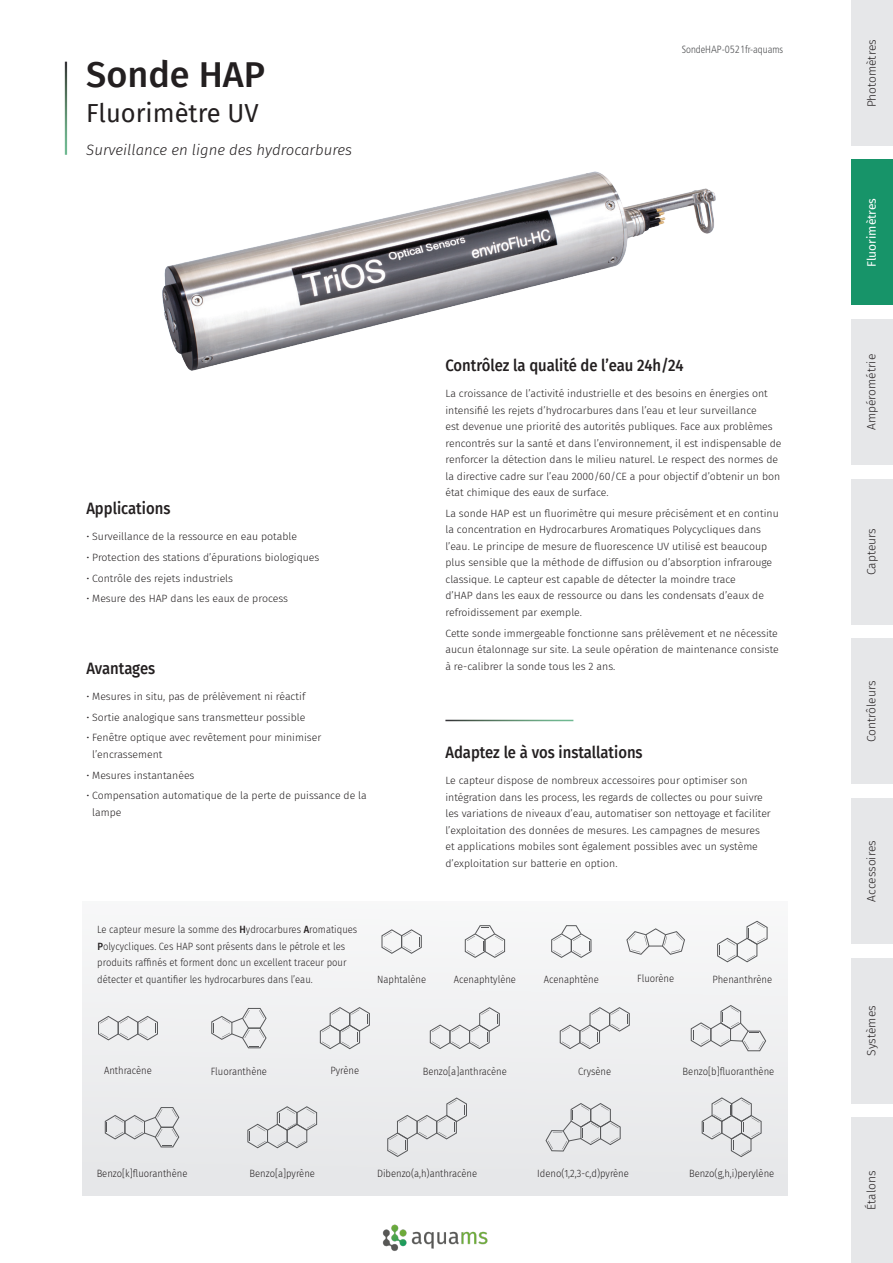
<style>
.page{position:relative;width:893px;height:1263px;background:#fff}
.page>*{position:absolute;margin:0;border:0;box-sizing:border-box;transform-origin:0 0}
.Souty-tre_FR{font:500 36px "Fira Sans";color:#231f20}
.t1{font:25.5px "Fira Sans";color:#231f20}
.t2{font:500 16.5px "Fira Sans";color:#231f20;scale:.9 1}
.t3{font:italic 300 15px "Fira Sans";color:#231f20}
.t4{font:300 12px "Fira Sans";color:#231f20}
.t5{font:12px "Fira Sans";color:#fff}
.Texte_FR{font:300 10.5px/16.5px "Fira Sans";color:#231f20}
.Texte_FR-2{font:300 10.5px/16.5px "Fira Sans";color:#231f20;scale:.9 1}
.t6{font:300 condensed 10.5px "Frutiger LT Std";color:#57585a}
.s1{color:#fff}
.s2{font-weight:500}
</style>
<div class="page">
<div style="left:851px;top:0;width:42px;height:146px;background:#e6e7e9"></div>
<div style="left:851px;top:160px;width:42px;height:145px;background:#179469"></div>
<div style="left:851px;top:798px;width:42px;height:146px;background:#e6e7e9"></div>
<div style="left:851px;top:319px;width:42px;height:146px;background:#e6e7e9"></div>
<div style="left:851px;top:479px;width:42px;height:146px;background:#e6e7e9"></div>
<div style="left:851px;top:638px;width:42px;height:146px;background:#e6e7e9"></div>
<div style="left:851px;top:957px;width:42px;height:146px;background:#e6e7e9"></div>
<div style="left:851px;top:1117px;width:42px;height:146px;background:#e6e7e9"></div>
<img style="left:382px;top:1224px;width:106px;height:27px">
<div style="left:82px;top:920px;width:705px;height:276px;background:#edeeef"></div>
<img style="left:162px;top:171px;width:554px;height:200px">
<svg style="left:381px;top:929px;width:41px;height:25px"></svg>
<svg style="left:551px;top:925px;width:41px;height:33px"></svg>
<svg style="left:464px;top:925px;width:41px;height:33px"></svg>
<svg style="left:626px;top:928px;width:59px;height:27px"></svg>
<svg style="left:717px;top:921px;width:51px;height:41px"></svg>
<svg style="left:98px;top:1016px;width:60px;height:24px"></svg>
<svg style="left:211px;top:1008px;width:56px;height:40px"></svg>
<svg style="left:319px;top:1007px;width:51px;height:42px"></svg>
<svg style="left:429px;top:1007px;width:71px;height:42px"></svg>
<svg style="left:559px;top:1007px;width:71px;height:42px"></svg>
<svg style="left:690px;top:1005px;width:76px;height:46px"></svg>
<svg style="left:387px;top:1097px;width:80px;height:60px"></svg>
<svg style="left:105px;top:1107px;width:74px;height:40px"></svg>
<svg style="left:247px;top:1106px;width:70px;height:42px"></svg>
<svg style="left:701px;top:1097px;width:61px;height:60px"></svg>
<svg style="left:545px;top:1103px;width:76px;height:48px"></svg>
<p class="Souty-tre_FR" style="left:86px;top:45px;width:180px">Sonde HAP</p>
<p class="t1" style="left:86px;top:94px;width:174px">Fluorimètre UV</p>
<p class="t3" style="left:86px;top:139px;width:267px">Surveillance en ligne des hydrocarbures</p>
<p class="t6" style="left:682px;top:44px;width:103px">SondeHAP-0521fr-aquams</p>
<p class="t4" style="left:863px;top:107px;width:70px;rotate:-90deg">Photomètres</p>
<p class="t5" style="left:862px;top:267px;width:70px;rotate:-90deg">Fluorimètres</p>
<p class="t2" style="left:86px;top:495px;width:95px">Applications</p>
<p class="Texte_FR" style="left:86px;top:528px;width:212px">• Surveillance de la ressource en eau potable</p>
<p class="Texte_FR" style="left:86px;top:549px;width:235px">• Protection des stations d’épurations biologiques</p>
<p class="Texte_FR" style="left:86px;top:570px;width:148px">• Contrôle des rejets industriels</p>
<p class="Texte_FR" style="left:86px;top:590px;width:203px">• Mesure des HAP dans les eaux de process</p>
<p class="t2" style="left:86px;top:654px;width:78px">Avantages</p>
<p class="Texte_FR" style="left:86px;top:688px;width:221px">• Mesures in situ, pas de prélèvement ni réactif</p>
<p class="Texte_FR" style="left:86px;top:709px;width:221px">• Sortie analogique sans transmetteur possible</p>
<p class="Texte_FR" style="left:86px;top:729px;width:236px">• Fenêtre optique avec revêtement pour minimiser<br><span class="s1">P</span>l’encrassement</p>
<p class="Texte_FR" style="left:86px;top:767px;width:110px">• Mesures instantanées</p>
<p class="Texte_FR" style="left:86px;top:787px;width:282px">• Compensation automatique de la perte de puissance de la<br><span class="s1">P</span>lampe</p>
<p class="t2" style="left:445px;top:352px;width:266px">Contrôlez la qualité de l’eau 24h/24</p>
<p class="Texte_FR" style="left:445px;top:385px;width:338px">La croissance de l’activité industrielle et des besoins en énergies ont intensifié les rejets d’hydrocarbures dans l’eau et leur surveillance<br>est devenue une priorité des autorités publiques. Face aux problèmes rencontrés sur la santé et dans l’environnement, il est indispensable de renforcer la détection dans le milieu naturel. Le respect des normes de la directive cadre sur l’eau 2000/60/CE a pour objectif d’obtenir un bon état chimique des eaux de surface.</p>
<p class="Texte_FR" style="left:445px;top:505px;width:335px">La sonde HAP est un fluorimètre qui mesure précisément et en continu la concentration en Hydrocarbures Aromatiques Polycycliques dans l’eau. Le principe de mesure de fluorescence UV utilisé est beaucoup plus sensible que la méthode de diffusion ou d’absorption infrarouge classique. Le capteur est capable de détecter la moindre trace<br>d’HAP dans les eaux de ressource ou dans les condensats d’eaux de refroidissement par exemple.</p>
<p class="Texte_FR" style="left:445px;top:625px;width:335px;text-align:justify">Cette sonde immergeable fonctionne sans prélèvement et ne nécessite aucun étalonnage sur site. La seule opération de maintenance consiste à re-calibrer la sonde tous les 2 ans.</p>
<p class="t2" style="left:445px;top:739px;width:221px">Adaptez le à vos installations</p>
<p class="Texte_FR" style="left:445px;top:772px;width:327px">Le capteur dispose de nombreux accessoires pour optimiser son intégration dans les process, les regards de collectes ou pour suivre les variations de niveaux d’eau, automatiser son nettoyage et faciliter l’exploitation des données de mesures. Les campagnes de mesures et applications mobiles sont également possibles avec un système d’exploitation sur batterie en option.</p>
<p class="Texte_FR-2" style="left:97px;top:921px;width:290px">Le capteur mesure la somme des <span class="s2">H</span>ydrocarbures <span class="s2">A</span>romatiques <span class="s2">P</span>olycycliques. Ces HAP sont présents dans le pétrole et les produits raffinés et forment donc un excellent traceur pour détecter et quantifier les hydrocarbures dans l’eau.</p>
<p class="Texte_FR-2" style="left:377px;top:971px;width:56px">Naphtalène</p>
<p class="Texte_FR-2" style="left:454px;top:971px;width:71px">Acenaphtylène</p>
<p class="Texte_FR-2" style="left:544px;top:971px;width:63px">Acenaphtène</p>
<p class="Texte_FR-2" style="left:637px;top:969px;width:42px">Fluorène</p>
<p class="Texte_FR-2" style="left:713px;top:971px;width:68px">Phenanthrène</p>
<p class="t4" style="left:863px;top:430px;width:78px;rotate:-90deg">Ampérométrie</p>
<p class="t4" style="left:863px;top:575px;width:49px;rotate:-90deg">Capteurs</p>
<p class="t4" style="left:863px;top:742px;width:63px;rotate:-90deg">Contrôleurs</p>
<p class="t4" style="left:863px;top:901px;width:63px;rotate:-90deg">Accessoires</p>
<p class="t4" style="left:863px;top:1055px;width:52px;rotate:-90deg">Systèmes</p>
<p class="Texte_FR-2" style="left:104px;top:1062px;width:55px">Anthracène</p>
<p class="Texte_FR-2" style="left:211px;top:1063px;width:64px">Fluoranthène</p>
<p class="Texte_FR-2" style="left:331px;top:1062px;width:33px">Pyrène</p>
<p class="Texte_FR-2" style="left:423px;top:1063px;width:95px">Benzo[a]anthracène</p>
<p class="Texte_FR-2" style="left:578px;top:1063px;width:38px">Crysène</p>
<p class="Texte_FR-2" style="left:683px;top:1063px;width:103px">Benzo[b]fluoranthène</p>
<p class="Texte_FR-2" style="left:97px;top:1165px;width:102px">Benzo[k]fluoranthène</p>
<p class="Texte_FR-2" style="left:250px;top:1165px;width:74px">Benzo[a]pyrène</p>
<p class="Texte_FR-2" style="left:377px;top:1165px;width:113px">Dibenzo(a,h)anthracène</p>
<p class="Texte_FR-2" style="left:537px;top:1165px;width:103px">Ideno(1,2,3-c,d)pyrène</p>
<p class="Texte_FR-2" style="left:689px;top:1165px;width:96px">Benzo(g,h,i)perylène</p>
<p class="t4" style="left:863px;top:1210px;width:41px;rotate:-90deg">Étalons</p>
</div>
